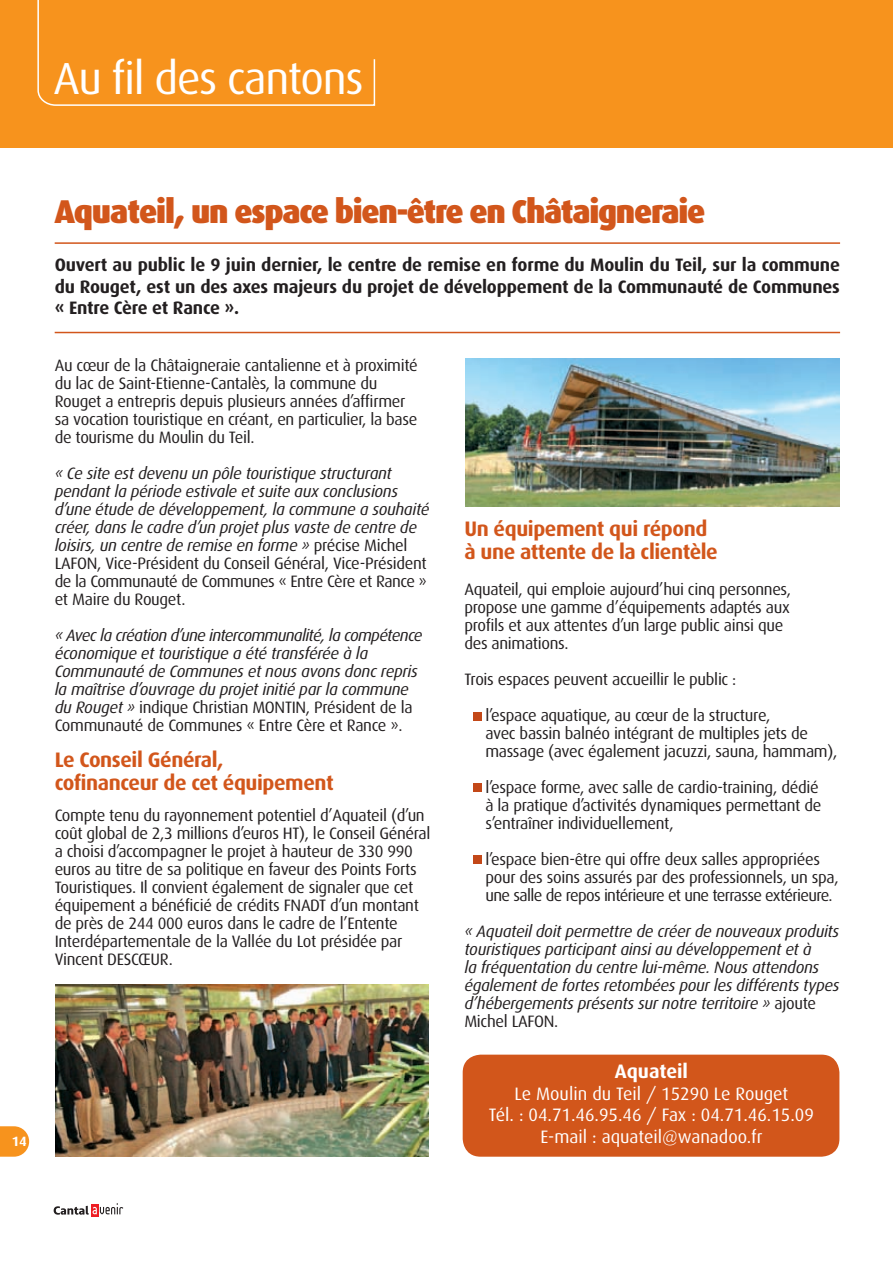
<style>
.page{position:relative;width:893px;height:1263px;background:#fff}
.page>*{position:absolute;margin:0;border:0;box-sizing:border-box;transform-origin:0 0}
.t1{font:45px "Dax";letter-spacing:-.03em;color:#fff}
.t2{font:900 33px "Dax";letter-spacing:-.04em;color:#d2561b;scale:.95 1}
.t3{font:700 21px/22.5px "Dax";letter-spacing:-.02em;color:#d2561b}
.t4{font:700 19.5px "Dax";color:#fff}
.t5{font:700 18px/21.6px "Dax";letter-spacing:-.01em;color:#231f20;text-align:justify}
.t6{font:18px/21.6px "Dax";color:#fff;text-align:center}
.t7{font:16.5px/18px "Dax";letter-spacing:-.02em;color:#231f20}
.t8{font:italic 16.5px/18px "Dax";letter-spacing:-.02em;color:#231f20}
.t9{font:700 13.5px "Dax";color:#fff}
.s1{font-style:normal}
</style>
<div class="page">
<div style="left:91px;top:1204px;width:7px;height:13px;background:#ee1d23"></div>
<svg style="left:54px;top:1203px;width:69px;height:12px"></svg>
<svg style="left:0;top:1126px;width:29px;height:31px"></svg>
<div style="left:0;top:0;width:892px;height:148px;background:#f7931d"></div>
<svg style="left:37px;top:0;width:339px;height:106px"></svg>
<hr style="left:55px;top:242px;width:785px;height:2px;background:#d2561b">
<hr style="left:55px;top:332px;width:785px;height:1px;background:#d2561b">
<img style="left:465px;top:358px;width:374px;height:149px">
<img style="left:56px;top:985px;width:373px;height:172px">
<div style="left:462px;top:1055px;width:377px;height:102px;background:#d2561b;border-radius:18px"></div>
<div style="left:473px;top:712px;width:8px;height:8px;background:#c34818"></div>
<div style="left:473px;top:784px;width:8px;height:8px;background:#c34818"></div>
<div style="left:473px;top:855px;width:8px;height:8px;background:#c34818"></div>
<h1 class="t1" style="left:53px;top:57px;width:311px">Au fil des cantons</h1>
<p class="t9" style="left:12px;top:1135px;width:16px">14</p>
<h2 class="t2" style="left:55px;top:195px;width:686px">Aquateil, un espace bien-être en Châtaigneraie</h2>
<p class="t5" style="left:55px;top:255px;width:786px">Ouvert au public le 9 juin dernier, le centre de remise en forme du Moulin du Teil, sur la commune du Rouget, est un des axes majeurs du projet de développement de la Communauté de Communes « Entre Cère et Rance ».</p>
<p class="t7" style="left:55px;top:357px;width:364px">Au cœur de la Châtaigneraie cantalienne et à proximité du lac de Saint-Etienne-Cantalès, la commune du Rouget a entrepris depuis plusieurs années d’affirmer sa vocation touristique en créant, en particulier, la base de tourisme du Moulin du Teil.</p>
<p class="t8" style="left:55px;top:466px;width:376px">« Ce site est devenu un pôle touristique structurant pendant la période estivale et suite aux conclusions d’une étude de développement, la commune a souhaité créer, dans le cadre d’un projet plus vaste de centre de loisirs, un centre de remise en forme » <span class="s1">précise Michel LAFON, Vice-Président du Conseil Général, Vice-Président de la Communauté de Communes « Entre Cère et Rance » et Maire du Rouget.</span></p>
<p class="t8" style="left:55px;top:628px;width:369px">« Avec la création d’une intercommunalité, la compétence économique et touristique a été transférée à la Communauté de Communes et nous avons donc repris la maîtrise d’ouvrage du projet initié par la commune du Rouget » <span class="s1">indique Christian MONTIN, Président de la Communauté de Communes « Entre Cère et Rance ».</span></p>
<p class="t3" style="left:55px;top:750px;width:280px">Le Conseil Général,<br>cofinanceur de cet équipement</p>
<p class="t7" style="left:55px;top:807px;width:377px">Compte tenu du rayonnement potentiel d’Aquateil (d’un coût global de 2,3 millions d’euros HT), le Conseil Général a choisi d’accompagner le projet à hauteur de 330 990 euros au titre de sa politique en faveur des Points Forts Touristiques. Il convient également de signaler que cet équipement a bénéficié de crédits FNADT d’un montant de près de 244 000 euros dans le cadre de l’Entente Interdépartementale de la Vallée du Lot présidée par Vincent DESCŒUR.</p>
<p class="t3" style="left:464px;top:519px;width:255px">Un équipement qui répond à une attente de la clientèle</p>
<p class="t7" style="left:464px;top:581px;width:328px">Aquateil, qui emploie aujourd’hui cinq personnes, propose une gamme d’équipements adaptés aux profils et aux attentes d’un large public ainsi que des animations.</p>
<p class="t7" style="left:485px;top:662px;width:286px;line-height:36px;text-indent:-21px">Trois espaces peuvent accueillir le public : l’espace aquatique, au cœur de la structure,</p>
<p class="t7" style="left:485px;top:725px;width:353px">avec bassin balnéo intégrant de multiples jets de massage (avec également jacuzzi, sauna, hammam),</p>
<p class="t7" style="left:485px;top:779px;width:337px">l’espace forme, avec salle de cardio-training, dédié à la pratique d’activités dynamiques permettant de s’entraîner individuellement,</p>
<p class="t7" style="left:485px;top:851px;width:355px">l’espace bien-être qui offre deux salles appropriées pour des soins assurés par des professionnels, un spa, une salle de repos intérieure et une terrasse extérieure.</p>
<p class="t8" style="left:464px;top:924px;width:376px">« Aquateil doit permettre de créer de nouveaux produits touristiques participant ainsi au développement et à<br>la fréquentation du centre lui-même. Nous attendons également de fortes retombées pour les différents types d’hébergements présents sur notre territoire » <span class="s1">ajoute Michel LAFON.</span></p>
<p class="t4" style="left:615px;top:1062px;width:75px">Aquateil</p>
<p class="t6" style="left:489px;top:1084px;width:326px">Le Moulin du Teil / 15290 Le Rouget<br>Tél. : 04.71.46.95.46 / Fax : 04.71.46.15.09<br>E-mail : aquateil@wanadoo.fr</p>
</div>
